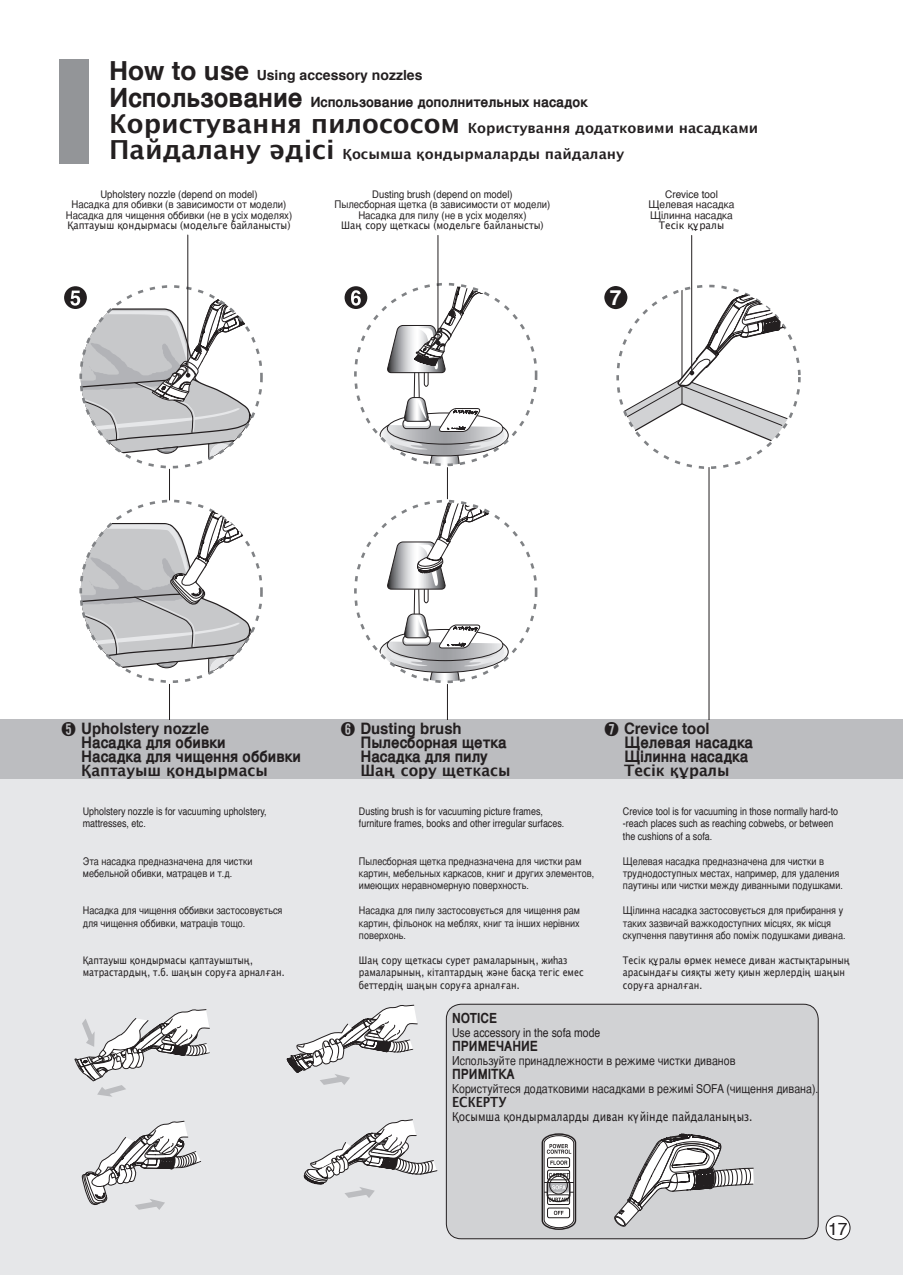
<style>
.page{position:relative;width:903px;height:1275px;background:#fff}
.page>*{position:absolute;margin:0;border:0;box-sizing:border-box;transform-origin:0 0}
.t1{font:700 21px "Helvetica";color:#fff}
.t2{font:17.5px "Helvetica";color:#231f20}
.t3{font:700 15.75px/14px "Helvetica";color:#231f20;scale:.95 1}
.t4{font:700 15.75px "Lucida Grande";color:#231f20;scale:.95 1}
.t5{font:700 14px/26.2px "Lucida Grande";color:#231f20}
.t6{font:700 14px/26.2px "Helvetica";color:#231f20}
.t7{font:700 14px "Helvetica";color:#231f20;scale:.85 1}
.t8{font:700 14px "Lucida Grande";color:#231f20;scale:.85 1}
.t9{font:12.25px "Helvetica";color:#231f20;scale:.85 1}
.t10{font:12.25px "Lucida Grande";color:#231f20;scale:.85 1}
.t11{font:10.5px/12.2px "Helvetica";color:#231f20;scale:.85 1}
.t12{font:10.5px/12.2px "Lucida Grande";color:#231f20;scale:.85 1}
.t13{font:10.5px/10.5px "Helvetica";color:#231f20;text-align:center;scale:.9 1}
.t14{font:10.5px "Lucida Grande";color:#231f20;scale:.9 1}
.t15{font:10.5px/10.5px "Helvetica";color:#231f20;text-align:center;scale:.95 1}
.t16{font:10.5px "Lucida Grande";color:#231f20;scale:.95 1}
.s1{font-size:26.25px}
.s2{font-family:"HY Go Thic";font-weight:500}
</style>
<div class="page">
<div style="left:0;top:769px;width:903px;height:506px;background:#e6e7e9"></div>
<div style="left:0;top:719px;width:903px;height:60px;background:#bcbdc0"></div>
<div style="left:60px;top:60px;width:29px;height:104px;background:#939598"></div>
<div style="left:826px;top:1216px;width:24px;height:24px;background:#fff;border-radius:50%"></div>
<div style="left:826px;top:1215px;width:24px;height:25px;border:1px solid #231f20;border-radius:50%"></div>
<hr style="left:447px;top:467px;width:1px;height:32px;background:#231f20">
<hr style="left:447px;top:684px;width:1px;height:35px;background:#231f20">
<svg style="left:379px;top:286px;width:136px;height:179px"></svg>
<hr style="left:438px;top:235px;width:1px;height:108px;background:#231f20">
<svg style="left:379px;top:503px;width:147px;height:178px"></svg>
<hr style="left:169px;top:469px;width:1px;height:31px;background:#231f20">
<hr style="left:169px;top:684px;width:1px;height:35px;background:#231f20">
<hr style="left:187px;top:235px;width:1px;height:138px;background:#231f20">
<svg style="left:81px;top:501px;width:181px;height:174px"></svg>
<svg style="left:623px;top:290px;width:176px;height:152px"></svg>
<hr style="left:708px;top:467px;width:1px;height:252px;background:#231f20">
<hr style="left:691px;top:235px;width:1px;height:137px;background:#231f20">
<div style="left:604px;top:286px;width:23px;height:23px;background:#231f20;border-radius:50%"></div>
<div style="left:64px;top:286px;width:23px;height:23px;background:#231f20;border-radius:50%"></div>
<svg style="left:70px;top:290px;width:192px;height:170px"></svg>
<div style="left:345px;top:286px;width:22px;height:23px;background:#231f20;border-radius:50%"></div>
<svg style="left:351px;top:290px;width:10px;height:16px"></svg>
<svg style="left:74px;top:1009px;width:136px;height:88px"></svg>
<svg style="left:82px;top:1121px;width:120px;height:89px"></svg>
<svg style="left:287px;top:1004px;width:131px;height:81px"></svg>
<svg style="left:304px;top:1119px;width:134px;height:79px"></svg>
<div style="left:446px;top:1004px;width:372px;height:235px;background:#d1d2d4;border-radius:15px"></div>
<svg style="left:541px;top:1133px;width:36px;height:97px;background:#aeacad"></svg>
<div style="left:547px;top:1194px;width:23px;height:11px;border:1px solid #231f20;border-radius:2px"></div>
<svg style="left:614px;top:1133px;width:140px;height:94px"></svg>
<div style="left:446px;top:1004px;width:373px;height:235px;border:1px solid #231f20;border-radius:15px"></div>
<h3 class="t6" style="left:109px;top:62px;width:480px"><span class="s1">How to use</span> Using accessory nozzles<br><span class="s1">Использование</span> Использование дополнительных насадок</h3>
<h3 class="t5" style="left:109px;top:115px;width:651px"><span class="s1">Користування пилососом</span> Користування додатковими насадками<br><span class="s1">Пайдалану әдісі</span> Қосымша қондырмаларды пайдалану</h3>
<p class="t13" style="left:66px;top:189px;width:253px">Upholstery nozzle (depend on model)<br>Насадка для обивки (в зависимости от модели)<br>Насадка для чищення оббивки (не в усіх моделях)</p>
<p class="t14" style="left:67px;top:220px;width:249px">Қаптауыш қондырмасы (модельге байланысты)</p>
<p class="t13" style="left:334px;top:189px;width:241px">Dusting brush (depend on model)<br>Пылесборная щетка (в зависимости от модели)<br>Насадка для пилу (не в усіх моделях)</p>
<p class="t14" style="left:341px;top:220px;width:226px">Шаң сору щеткасы (модельге байланысты)</p>
<h1 class="t1" style="left:610px;top:279px;width:13px">7</h1>
<p class="t15" style="left:648px;top:189px;width:92px">Crevice tool<br>Щелевая насадка<br>Щілинна насадка</p>
<p class="t16" style="left:659px;top:220px;width:70px">Тесік құралы</p>
<h3 class="t3" style="left:81px;top:721px;width:233px;text-indent:-20px"><span class="s2">➎</span> Upholstery nozzle<br>Насадка для обивки<br>Насадка для чищення оббивки</h3>
<h3 class="t4" style="left:81px;top:761px;width:198px">Қаптауыш қондырмасы</h3>
<h3 class="t3" style="left:360px;top:721px;width:155px;text-indent:-20px"><span class="s2">➏</span> Dusting brush<br>Пылесборная щетка<br>Насадка для пилу</h3>
<h3 class="t4" style="left:360px;top:761px;width:160px">Шаң сору щеткасы</h3>
<h3 class="t3" style="left:624px;top:721px;width:137px;text-indent:-20px"><span class="s2">➐</span> Crevice tool<br>Щелевая насадка<br>Щілинна насадка</h3>
<h3 class="t4" style="left:624px;top:761px;width:113px">Тесік құралы</h3>
<p class="t11" style="left:83px;top:805px;width:218px">Upholstery nozzle is for vacuuming upholstery, mattresses, etc.</p>
<p class="t11" style="left:359px;top:805px;width:243px">Dusting brush is for vacuuming picture frames, furniture frames, books and other irregular surfaces.</p>
<p class="t11" style="left:623px;top:805px;width:255px">Crevice tool is for vacuuming in those normally hard-to -reach places such as reaching cobwebs, or between the cushions of a sofa.</p>
<p class="t11" style="left:83px;top:855px;width:201px">Эта насадка предназначена для чистки мебельной обивки, матрацев и т.д.</p>
<p class="t11" style="left:359px;top:855px;width:278px">Пылесборная щетка предназначена для чистки рам картин, мебельных каркасов, книг и других элементов, имеющих неравномерную поверхность.</p>
<p class="t11" style="left:623px;top:855px;width:260px">Щелевая насадка предназначена для чистки в труднодоступных местах, например, для удаления паутины или чистки между диванными подушками.</p>
<p class="t11" style="left:83px;top:904px;width:236px">Насадка для чищення оббивки застосовується для чищення оббивки, матраців тощо.</p>
<p class="t11" style="left:359px;top:904px;width:262px;text-align:justify">Насадка для пилу застосовується для чищення рам картин, фільонок на меблях, книг та інших нерівних поверхонь.</p>
<p class="t11" style="left:623px;top:904px;width:263px">Щілинна насадка застосовується для прибирання у таких зазвичай важкодоступних місцях, як місця скупчення павутиння або поміж подушками дивана.</p>
<p class="t12" style="left:83px;top:954px;width:239px">Қаптауыш қондырмасы қаптауыштың, матрастардың, т.б. шаңын соруға арналған.</p>
<p class="t12" style="left:359px;top:954px;width:266px">Шаң сору щеткасы сурет рамаларының, жиһаз рамаларының, кітаптардың және басқа тегіс емес беттердің шаңын соруға арналған.</p>
<p class="t12" style="left:623px;top:954px;width:269px">Тесік құралы өрмек немесе диван жастықтарының арасындағы сияқты жету қиын жерлердің шаңын соруға арналған.</p>
<h3 class="t7" style="left:452px;top:1005px;width:54px">NOTICE</h3>
<p class="t9" style="left:452px;top:1022px;width:176px">Use accessory in the sofa mode</p>
<h3 class="t7" style="left:452px;top:1033px;width:102px">ПРИМЕЧАНИЕ</h3>
<p class="t9" style="left:452px;top:1050px;width:335px">Используйте принадлежности в режиме чистки диванов</p>
<h3 class="t7" style="left:452px;top:1061px;width:75px">ПРИМІТКА</h3>
<p class="t9" style="left:452px;top:1078px;width:432px">Користуйтеся додатковими насадками в режимі SOFA (чищення дивана).</p>
<h3 class="t8" style="left:452px;top:1093px;width:66px">ЕСКЕРТУ</h3>
<p class="t10" style="left:452px;top:1109px;width:355px">Қосымша қондырмаларды диван күйінде пайдаланыңыз.</p>
<h2 class="t2" style="left:828px;top:1214px;width:21px">17</h2>
</div>
